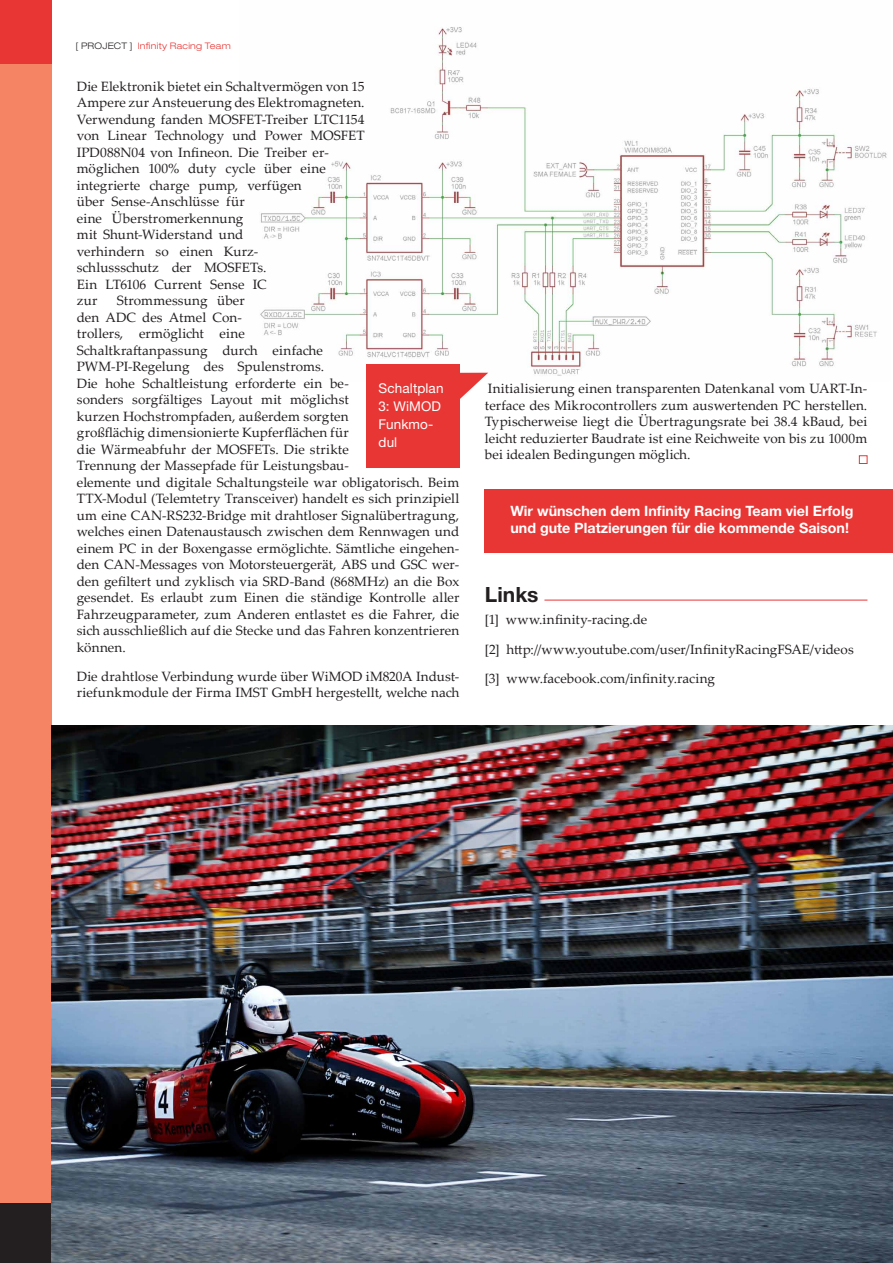
<style>
.page{position:relative;width:893px;height:1263px;background:#fff}
.page>*{position:absolute;margin:0;border:0;box-sizing:border-box;transform-origin:0 0}
.t1{font:700 21px "Helvetica Neue LT Std";color:#231f20}
.t2{font:700 14.25px/17.1px "Helvetica Neue LT Std";color:#fff}
.t3{font:13.5px/16.5px "Palatino Linotype";letter-spacing:.005em;color:#231f20}
.t4{font:13.5px/18px "Helvetica Neue LT Std";letter-spacing:.01em;color:#fff}
.t5{font:300 expanded 9px "Helvetica Neue LT Std";letter-spacing:.03em;color:#e73634}
.s1{color:#231f20}
</style>
<div class="page">
<div style="left:0;top:64px;width:51px;height:1139px;background:#f58464"></div>
<div style="left:0;top:0;width:51px;height:64px;background:#e73634"></div>
<div style="left:0;top:1203px;width:51px;height:60px;background:#231f20"></div>
<img style="left:260px;top:27px;width:627px;height:349px">
<img style="left:51px;top:725px;width:842px;height:538px">
<div style="left:366px;top:364px;width:93px;height:104px;background:#e73634"></div>
<svg style="left:459px;top:373px;width:29px;height:30px"></svg>
<div style="left:485px;top:489px;width:408px;height:64px;background:#e73634"></div>
<div style="left:859px;top:455px;width:8px;height:9px;background:#fff;border:1px solid #e73634"></div>
<hr style="left:544px;top:600px;width:323px;height:1px;background:#e73634">
<p class="t5" style="left:75px;top:40px;width:157px"><span class="s1">[ PROJECT ]</span> Infinity Racing Team</p>
<p class="t3" style="left:77px;top:77px;width:289px">Die Elektronik bietet ein Schaltvermögen von 15<br>Ampere zur Ansteuerung des Elektromagneten.<br>Verwendung fanden MOSFET-Treiber LTC1154 von Linear Technology und Power MOSFET<br>IPD088N04 von Infineon. Die Treiber er&shy;möglichen 100% duty cycle über eine integrierte charge pump, verfügen<br>über Sense-Anschlüsse für<br>eine Überstromerkennung<br>mit Shunt-Widerstand und<br>verhindern so einen Kurz-<br>schlussschutz der MOSFETs.<br>Ein LT6106 Current Sense IC<br>zur</p>
<p class="t3" style="left:77px;top:292px;width:384px;text-indent:40px">Strommessung über<br>den ADC des Atmel Con-<br>trollers, ermöglicht eine<br>Schaltkraftanpassung durch einfache<br>PWM-PI-Regelung des Spulenstroms.<br>Die hohe Schaltleistung erforderte ein be-<br>sonders sorgfältiges Layout mit möglichst<br>kurzen Hochstrompfaden, außerdem sorgten<br>großflächig dimensionierte Kupferflächen für<br>die Wärmeabfuhr der MOSFETs. Die strikte<br>Trennung der Massepfade für Leistungsbau-<br>elemente und digitale Schaltungsteile war obligatorisch. Beim TTX-Modul (Telemtetry Transceiver) handelt es sich prinzipiell um eine CAN-RS232-Bridge mit drahtloser Signalübertragung, welches einen Datenaustausch zwischen dem Rennwagen und einem PC in der Boxengasse ermöglichte. Sämtliche eingehen&shy;den CAN-Messages von Motorsteuergerät, ABS und GSC wer&shy;den gefiltert und zyklisch via SRD-Band (868MHz) an die Box gesendet. Es erlaubt zum Einen die ständige Kontrolle aller Fahrzeugparameter, zum Anderen entlastet es die Fahrer, die sich ausschließlich auf die Stecke und das Fahren konzentrieren können.</p>
<p class="t3" style="left:77px;top:667px;width:384px">Die drahtlose Verbindung wurde über WiMOD iM820A Indust&shy;riefunkmodule der Firma IMST GmbH hergestellt, welche nach</p>
<p class="t4" style="left:379px;top:379px;width:66px">Schaltplan<br>3: WiMOD<br>Funkmo&shy;dul</p>
<p class="t3" style="left:485px;top:380px;width:384px;text-align:justify">Initialisierung einen transparenten Datenkanal vom UART-In&shy;terface des Mikrocontrollers zum auswertenden PC herstellen.<br>Typischerweise liegt die Übertragungsrate bei 38.4 kBaud, bei leicht reduzierter Baudrate ist eine Reichweite von bis zu 1000m bei idealen Bedingungen möglich.</p>
<p class="t2" style="left:510px;top:502px;width:344px">Wir wünschen dem Infinity Racing Team viel Erfolg und gute Platzierungen für die kommende Saison!</p>
<h1 class="t1" style="left:485px;top:581px;width:55px">Links</h1>
<p class="t3" style="left:485px;top:605px;width:370px;line-height:29.2px">[1] www.infinity-racing.de<br>[2] http://www.youtube.com/user/InfinityRacingFSAE/videos [3] www.facebook.com/infinity.racing</p>
</div>
